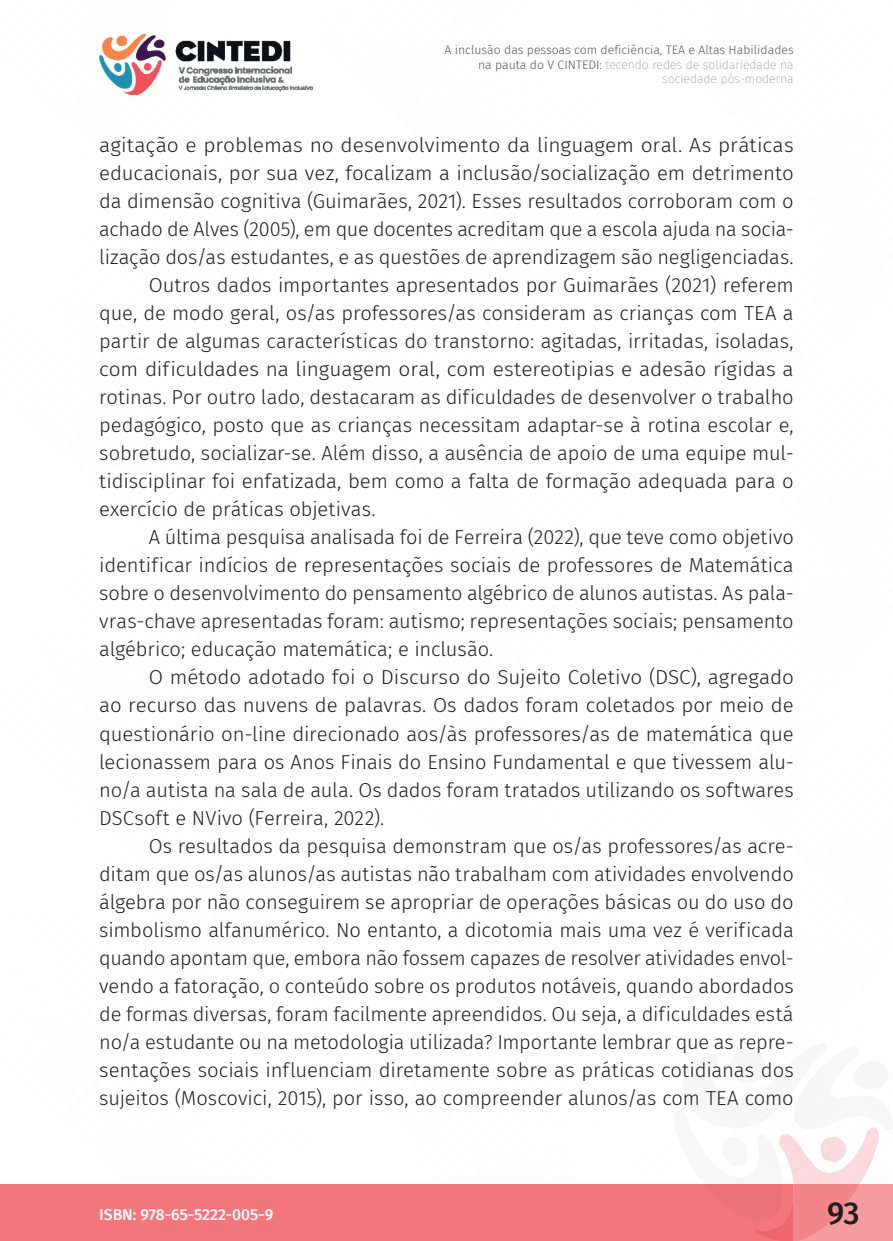
<style>
.page{position:relative;width:893px;height:1241px;background:#fff}
.page>*{position:absolute;margin:0;border:0;box-sizing:border-box;transform-origin:0 0}
.t1{font:500 31.5px "Fira Sans";color:#231f20}
._6_CORPO{font:300 20.12px/28px "Fira Sans";letter-spacing:-.005em;color:#231f20;text-align:justify}
._6_CORPO-2{font:300 20.12px/28px "Fira Sans";letter-spacing:-.005em;color:#231f20;text-align:justify;scale:1.04 1}
.t2{font:500 15.75px "Fira Sans";color:#fff}
.t3{font:300 12.25px/14.7px "Fira Sans";color:#57585a;text-align:right}
.s1{font-weight:100}
</style>
<div class="page">
<div style="left:0;top:1184px;width:794px;height:56px;background:#f2767c"></div>
<img style="left:99px;top:33px;width:214px;height:61px">
<svg style="left:688px;top:1049px;width:205px;height:191px"></svg>
<p class="t3" style="left:444px;top:42px;width:351px">A inclusão das pessoas com deficiência, TEA e Altas Habilidades na pauta do V CINTEDI: <span class="s1">tecendo redes de solidariedade na sociedade pós-moderna</span></p>
<p class="_6_CORPO-2" style="left:99px;top:131px;width:669px">agitação e problemas no desenvolvimento da linguagem oral. As práticas educacionais, por sua vez, focalizam a inclusão/socialização em detrimento da dimensão cognitiva (Guimarães, 2021). Esses resultados corroboram com o achado de Alves (2005), em que docentes acreditam que a escola ajuda na socia&shy;lização dos/as estudantes, e as questões de aprendizagem são negligenciadas.</p>
<p class="_6_CORPO" style="left:99px;top:271px;width:696px;text-indent:50px">Outros dados importantes apresentados por Guimarães (2021) referem que, de modo geral, os/as professores/as consideram as crianças com TEA a partir de algumas características do transtorno: agitadas, irritadas, isoladas, com dificuldades na linguagem oral, com estereotipias e adesão rígidas a rotinas. Por outro lado, destacaram as dificuldades de desenvolver o trabalho pedagógico, posto que as crianças necessitam adaptar-se à rotina escolar e, sobretudo, socializar-se. Além disso, a ausência de apoio de uma equipe mul&shy;tidisciplinar foi enfatizada, bem como a falta de formação adequada para o exercício de práticas objetivas.</p>
<p class="_6_CORPO" style="left:99px;top:523px;width:696px;text-indent:50px">A última pesquisa analisada foi de Ferreira (2022), que teve como objetivo identificar indícios de representações sociais de professores de Matemática sobre o desenvolvimento do pensamento algébrico de alunos autistas. As pala&shy;vras-chave apresentadas foram: autismo; representações sociais; pensamento algébrico; educação matemática; e inclusão.</p>
<p class="_6_CORPO" style="left:99px;top:663px;width:696px;text-indent:50px">O método adotado foi o Discurso do Sujeito Coletivo (DSC), agregado ao recurso das nuvens de palavras. Os dados foram coletados por meio de questionário on-line direcionado aos/às professores/as de matemática que lecionassem para os Anos Finais do Ensino Fundamental e que tivessem alu&shy;no/a autista na sala de aula. Os dados foram tratados utilizando os softwares DSCsoft e NVivo (Ferreira, 2022).</p>
<p class="_6_CORPO" style="left:99px;top:831px;width:696px;text-indent:50px">Os resultados da pesquisa demonstram que os/as professores/as acre&shy;ditam que os/as alunos/as autistas não trabalham com atividades envolvendo álgebra por não conseguirem se apropriar de operações básicas ou do uso do simbolismo alfanumérico. No entanto, a dicotomia mais uma vez é verificada quando apontam que, embora não fossem capazes de resolver atividades envol&shy;vendo a fatoração, o conteúdo sobre os produtos notáveis, quando abordados de formas diversas, foram facilmente apreendidos. Ou seja, a dificuldades está no/a estudante ou na metodologia utilizada? Importante lembrar que as repre&shy;sentações sociais influenciam diretamente sobre as práticas cotidianas dos sujeitos (Moscovici, 2015), por isso, ao compreender alunos/as com TEA como</p>
<p class="t2" style="left:99px;top:1201px;width:176px">ISBN: 978-65-5222-005-9</p>
<h1 class="t1" style="left:827px;top:1187px;width:34px">93</h1>
</div>
